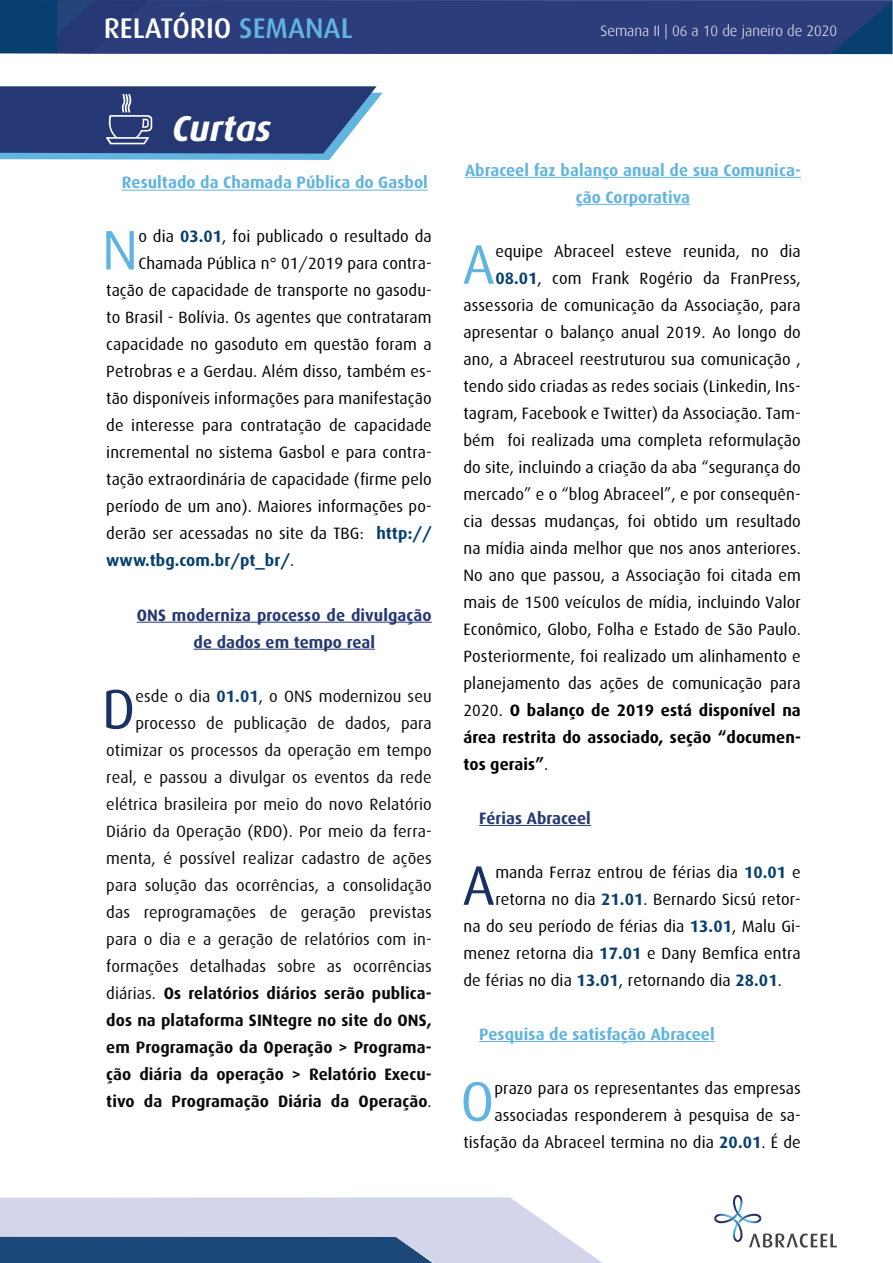
<style>
.page{position:relative;width:893px;height:1263px;background:#fff}
.page>*{position:absolute;margin:0;border:0;box-sizing:border-box;transform-origin:0 0}
.t1{font:55.8px "Dax";color:#60b4df}
.t2{font:55.8px "Dax";color:#1a3164}
.t3{font:55.8px "Dax";color:#173063}
.t4{font:italic 700 36px "Dax";letter-spacing:-.005em;color:#fff}
.t5{font:500 28.5px "Dax";color:#fff}
.t6{font:16.5px/27px "Dax";letter-spacing:.005em;color:#000;text-align:right}
.t7{font:16.5px/27px "Dax";letter-spacing:.005em;color:#0b0a0b;text-align:right}
.t8{font:700 16.5px "Dax";letter-spacing:.005em;color:#000}
.t9{font:700 16.5px "Dax";letter-spacing:.005em;color:#60b4df}
.t10{font:700 16.5px/27px "Dax";letter-spacing:.005em;color:#62b5e0;text-align:center}
.t11{font:700 16.5px/27px "Dax";letter-spacing:.005em;color:#253874;text-align:center}
.t12{font:700 16.5px "Dax";letter-spacing:.005em;color:#073f6e}
.t13{font:700 16.5px "Dax";letter-spacing:.005em;color:#263975}
.t14{font:300 15px "Dax";color:#fff}
.s1{color:#60b4df}
.s2{font-weight:700;color:#073f6e}
.s3{font-weight:400;color:#000}
.s4{font-weight:700;color:#0b406e}
.s5{font-weight:700}
.s6{font-weight:400}
</style>
<div class="page">
<svg style="left:0;top:1197px;width:602px;height:66px;background:#a4b1cd"></svg>
<svg style="left:714px;top:1195px;width:123px;height:52px"></svg>
<svg style="left:0;top:0;width:893px;height:54px;background:#283d79"></svg>
<svg style="left:0;top:86px;width:383px;height:74px;background:#3e568b"></svg>
<hr style="left:122px;top:190px;width:306px;height:1px;background:#60b4df">
<hr style="left:137px;top:622px;width:295px;height:1px;background:#253874">
<hr style="left:193px;top:649px;width:182px;height:1px;background:#253874">
<hr style="left:465px;top:177px;width:336px;height:1px;background:#62b5e0">
<hr style="left:576px;top:204px;width:114px;height:1px;background:#62b5e0">
<hr style="left:479px;top:825px;width:112px;height:1px;background:#263975">
<hr style="left:479px;top:1041px;width:236px;height:1px;background:#60b4df">
<h3 class="t5" style="left:104px;top:12px;width:250px">RELATÓRIO <span class="s1">SEMANAL</span></h3>
<p class="t14" style="left:601px;top:22px;width:238px">Semana II | 06 a 10 de janeiro de 2020</p>
<h2 class="t4" style="left:172px;top:108px;width:101px">Curtas</h2>
<p class="t9" style="left:122px;top:173px;width:307px">Resultado da Chamada Pública do Gasbol</p>
<h1 class="t1" style="left:102px;top:219px;width:38px">N</h1>
<p class="t6" style="left:138px;top:223px;width:295px">o dia <span class="s2">03.01</span>, foi publicado o resultado da</p>
<p class="t6" style="left:138px;top:250px;width:295px">Chamada Pública n° 01/2019 para contra-</p>
<p class="t6" style="left:106px;top:277px;width:327px">tação de capacidade de transporte no gasodu-</p>
<p class="t6" style="left:106px;top:304px;width:327px">to Brasil - Bolívia. Os agentes que contrataram</p>
<p class="t6" style="left:106px;top:331px;width:327px">capacidade no gasoduto em questão foram a</p>
<p class="t6" style="left:106px;top:358px;width:327px">Petrobras e a Gerdau. Além disso, também es-</p>
<p class="t6" style="left:106px;top:385px;width:327px">tão disponíveis informações para manifestação</p>
<p class="t6" style="left:106px;top:412px;width:327px">de interesse para contratação de capacidade</p>
<p class="t6" style="left:106px;top:439px;width:327px">incremental no sistema Gasbol e para contra-</p>
<p class="t6" style="left:106px;top:466px;width:327px">tação extraordinária de capacidade (firme pelo</p>
<p class="t6" style="left:106px;top:493px;width:327px">período de um ano). Maiores informações po-</p>
<p class="t6" style="left:106px;top:520px;width:327px">derão ser acessadas no site da TBG: <span class="s2">http://</span></p>
<p class="t12" style="left:106px;top:551px;width:189px">www.tbg.com.br/pt_br/<span class="s3">.</span></p>
<p class="t11" style="left:137px;top:601px;width:296px">ONS moderniza processo de divulgação de dados em tempo real</p>
<h1 class="t2" style="left:102px;top:678px;width:35px">D</h1>
<p class="t7" style="left:106px;top:682px;width:327px">esde o dia <span class="s4">01.01</span>, o ONS modernizou seu processo de publicação de dados, para otimizar os processos da operação em tempo real, e passou a divulgar os eventos da rede elétrica brasileira por meio do novo Relatório Diário da Operação (RDO). Por meio da ferra&shy;menta, é possível realizar cadastro de ações para solução das ocorrências, a consolidação das reprogramações de geração previstas para o dia e a geração de relatórios com in&shy;formações detalhadas sobre as ocorrências diárias. <span class="s5">Os relatórios diários serão publica&shy;dos na plataforma SINtegre no site do ONS, em Programação da Operação &gt; Programa&shy;ção diária da operação &gt; Relatório Execu&shy;tivo da Programação Diária da Operação</span>.</p>
<p class="t10" style="left:465px;top:157px;width:337px">Abraceel faz balanço anual de sua Comunica&shy;ção Corporativa</p>
<h1 class="t1" style="left:462px;top:234px;width:34px">A</h1>
<p class="t6" style="left:495px;top:238px;width:307px">equipe Abraceel esteve reunida, no dia</p>
<p class="t6" style="left:495px;top:265px;width:307px"><span class="s2">08.01</span>, com Frank Rogério da FranPress,</p>
<p class="t6" style="left:463px;top:292px;width:339px">assessoria de comunicação da Associação, para</p>
<p class="t6" style="left:463px;top:319px;width:339px">apresentar o balanço anual 2019. Ao longo do</p>
<p class="t6" style="left:463px;top:346px;width:339px">ano, a Abraceel reestruturou sua comunicação ,</p>
<p class="t6" style="left:463px;top:373px;width:339px">tendo sido criadas as redes sociais (Linkedin, Ins-</p>
<p class="t6" style="left:463px;top:400px;width:339px">tagram, Facebook e Twitter) da Associação. Tam-</p>
<p class="t6" style="left:463px;top:427px;width:339px">bém foi realizada uma completa reformulação</p>
<p class="t6" style="left:463px;top:454px;width:339px">do site, incluindo a criação da aba “segurança do</p>
<p class="t6" style="left:463px;top:481px;width:339px">mercado” e o “blog Abraceel”, e por consequên-</p>
<p class="t6" style="left:463px;top:508px;width:339px">cia dessas mudanças, foi obtido um resultado</p>
<p class="t6" style="left:463px;top:535px;width:339px">na mídia ainda melhor que nos anos anteriores.</p>
<p class="t6" style="left:463px;top:562px;width:339px">No ano que passou, a Associação foi citada em</p>
<p class="t6" style="left:463px;top:589px;width:339px">mais de 1500 veículos de mídia, incluindo Valor</p>
<p class="t6" style="left:463px;top:616px;width:339px">Econômico, Globo, Folha e Estado de São Paulo.</p>
<p class="t6" style="left:463px;top:643px;width:339px">Posteriormente, foi realizado um alinhamento e</p>
<p class="t6" style="left:463px;top:670px;width:339px">planejamento das ações de comunicação para</p>
<p class="t8" style="left:463px;top:700px;width:339px"><span class="s6">2020.</span> O balanço de 2019 está disponível na</p>
<p class="t8" style="left:463px;top:727px;width:339px">área restrita do associado, seção “documen-</p>
<p class="t8" style="left:463px;top:754px;width:86px">tos gerais”<span class="s6">.</span></p>
<p class="t13" style="left:479px;top:809px;width:113px">Férias Abraceel</p>
<h1 class="t3" style="left:462px;top:855px;width:34px">A</h1>
<p class="t6" style="left:495px;top:859px;width:307px">manda Ferraz entrou de férias dia <span class="s2">10.01</span> e</p>
<p class="t6" style="left:495px;top:886px;width:307px">retorna no dia <span class="s2">21.01</span>. Bernardo Sicsú retor-</p>
<p class="t6" style="left:463px;top:913px;width:339px">na do seu período de férias dia <span class="s2">13.01</span>, Malu Gi-</p>
<p class="t6" style="left:463px;top:940px;width:339px">menez retorna dia <span class="s2">17.01</span> e Dany Bemfica entra</p>
<p class="t6" style="left:463px;top:967px;width:320px">de férias no dia <span class="s2">13.01</span>, retornando dia <span class="s2">28.01</span>.</p>
<p class="t9" style="left:479px;top:1025px;width:237px">Pesquisa de satisfação Abraceel</p>
<h1 class="t1" style="left:460px;top:1071px;width:35px">O</h1>
<p class="t6" style="left:463px;top:1075px;width:339px">prazo para os representantes das empresas associadas responderem à pesquisa de sa&shy;tisfação da Abraceel termina no dia <span class="s2">20.01</span>. É de</p>
</div>
